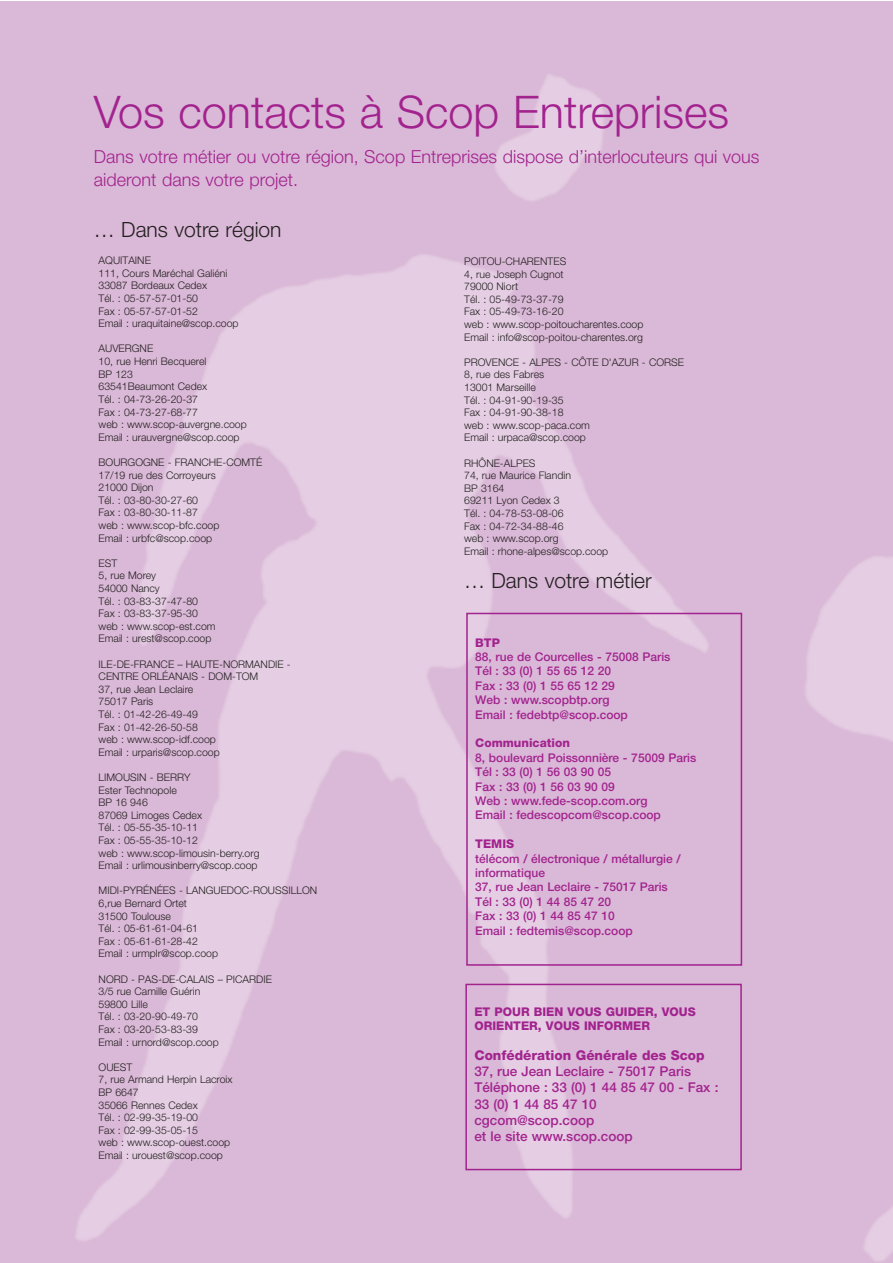
<style>
.page{position:relative;width:893px;height:1263px;background:#fff}
.page>*{position:absolute;margin:0;border:0;box-sizing:border-box;transform-origin:0 0}
.t1{font:300 45px "Helvetica Neue";color:#a2238e}
.t2{font:300 21px "Helvetica Neue";color:#231f20}
.t3{font:300 18px/23.7px "Helvetica Neue";color:#a2238e}
.t4{font:500 13.5px/16.2px "Helvetica Neue";color:#a2238e}
.t5{font:800 13.5px "Helvetica Neue";color:#a2238e}
.t6{font:500 12px/14.4px "Helvetica Neue";color:#a2238e}
.t7{font:800 12px/14.4px "Helvetica Neue";color:#a2238e}
.t8{font:300 10.5px/12.6px "Helvetica Neue";color:#231f20}
</style>
<div class="page">
<div style="left:466px;top:613px;width:276px;height:353px;border:2px solid #a2238e"></div>
<div style="left:465px;top:984px;width:277px;height:186px;border:2px solid #a2238e"></div>
<h1 class="t1" style="left:94px;top:96px;width:637px">Vos contacts à Scop Entreprises</h1>
<h3 class="t3" style="left:94px;top:146px;width:667px">Dans votre métier ou votre région, Scop Entreprises dispose d’interlocuteurs qui vous aideront dans votre projet.</h3>
<h2 class="t2" style="left:94px;top:222px;width:189px">… Dans votre région</h2>
<p class="t8" style="left:99px;top:255px;width:142px">AQUITAINE<br>111, Cours Maréchal Galiéni<br>33087 Bordeaux Cedex<br>Tél. : 05-57-57-01-50<br>Fax : 05-57-57-01-52<br>Email : uraquitaine@scop.coop</p>
<p class="t8" style="left:99px;top:343px;width:150px">AUVERGNE<br>10, rue Henri Becquerel<br>BP 123<br>63541Beaumont Cedex<br>Tél. : 04-73-26-20-37<br>Fax : 04-73-27-68-77<br>web : www.scop-auvergne.coop<br>Email : urauvergne@scop.coop</p>
<p class="t8" style="left:99px;top:457px;width:165px">BOURGOGNE - FRANCHE-COMTÉ<br>17/19 rue des Corroyeurs<br>21000 Dijon<br>Tél. : 03-80-30-27-60<br>Fax : 03-80-30-11-87<br>web : www.scop-bfc.coop<br>Email : urbfc@scop.coop</p>
<p class="t8" style="left:99px;top:558px;width:119px">EST<br>5, rue Morey<br>54000 Nancy<br>Tél. : 03-83-37-47-80<br>Fax : 03-83-37-95-30 web : www.scop-est.com<br>Email : urest@scop.coop</p>
<p class="t8" style="left:99px;top:658px;width:194px">ILE-DE-FRANCE – HAUTE-NORMANDIE -<br>CENTRE ORLÉANAIS - DOM-TOM<br>37, rue Jean Leclaire<br>75017 Paris<br>Tél. : 01-42-26-49-49<br>Fax : 01-42-26-50-58<br>web : www.scop-idf.coop<br>Email : urparis@scop.coop</p>
<p class="t8" style="left:99px;top:772px;width:163px">LIMOUSIN - BERRY<br>Ester Technopole<br>BP 16 946<br>87069 Limoges Cedex<br>Tél. : 05-55-35-10-11<br>Fax : 05-55-35-10-12<br>web : www.scop-limousin-berry.org<br>Email : urlimousinberry@scop.coop</p>
<p class="t8" style="left:99px;top:885px;width:220px">MIDI-PYRÉNÉES - LANGUEDOC-ROUSSILLON<br>6,rue Bernard Ortet<br>31500 Toulouse<br>Tél. : 05-61-61-04-61<br>Fax : 05-61-61-28-42<br>Email : urmplr@scop.coop</p>
<p class="t8" style="left:99px;top:973px;width:175px">NORD - PAS-DE-CALAIS – PICARDIE<br>3/5 rue Camille Guérin<br>59800 Lille<br>Tél. : 03-20-90-49-70<br>Fax : 03-20-53-83-39<br>Email : urnord@scop.coop</p>
<p class="t8" style="left:99px;top:1062px;width:135px">OUEST<br>7, rue Armand Herpin Lacroix<br>BP 6647<br>35066 Rennes Cedex<br>Tél. : 02-99-35-19-00<br>Fax : 02-99-35-05-15<br>web : www.scop-ouest.coop<br>Email : urouest@scop.coop</p>
<p class="t8" style="left:464px;top:256px;width:181px">POITOU-CHARENTES<br>4, rue Joseph Cugnot<br>79000 Niort<br>Tél. : 05-49-73-37-79<br>Fax : 05-49-73-16-20<br>web : www.scop-poitoucharentes.coop<br>Email : info@scop-poitou-charentes.org</p>
<p class="t8" style="left:464px;top:357px;width:221px">PROVENCE - ALPES - CÔTE D'AZUR - CORSE<br>8, rue des Fabres<br>13001 Marseille<br>Tél. : 04-91-90-19-35<br>Fax : 04-91-90-38-18<br>web : www.scop-paca.com<br>Email : urpaca@scop.coop</p>
<p class="t8" style="left:464px;top:457px;width:146px">RHÔNE-ALPES<br>74, rue Maurice Flandin<br>BP 3164<br>69211 Lyon Cedex 3<br>Tél. : 04-78-53-08-06<br>Fax : 04-72-34-88-46<br>web : www.scop.org<br>Email : rhone-alpes@scop.coop</p>
<h2 class="t2" style="left:464px;top:572px;width:189px">… Dans votre métier</h2>
<p class="t7" style="left:475px;top:636px;width:26px">BTP</p>
<p class="t6" style="left:475px;top:650px;width:197px">88, rue de Courcelles - 75008 Paris<br>Tél : 33 (0) 1 55 65 12 20<br>Fax : 33 (0) 1 55 65 12 29<br>Web : www.scopbtp.org<br>Email : fedebtp@scop.coop</p>
<p class="t7" style="left:475px;top:737px;width:96px">Communication</p>
<p class="t6" style="left:475px;top:751px;width:223px">8, boulevard Poissonnière - 75009 Paris<br>Tél : 33 (0) 1 56 03 90 05<br>Fax : 33 (0) 1 56 03 90 09<br>Web : www.fede-scop.com.org<br>Email : fedescopcom@scop.coop</p>
<p class="t7" style="left:475px;top:838px;width:40px">TEMIS</p>
<p class="t6" style="left:475px;top:852px;width:207px">télécom / électronique / métallurgie / informatique<br>37, rue Jean Leclaire - 75017 Paris<br>Tél : 33 (0) 1 44 85 47 20<br>Fax : 33 (0) 1 44 85 47 10<br>Email : fedtemis@scop.coop</p>
<p class="t7" style="left:474px;top:1005px;width:223px">ET POUR BIEN VOUS GUIDER, VOUS<br>ORIENTER, VOUS INFORMER</p>
<p class="t5" style="left:474px;top:1050px;width:232px">Confédération Générale des Scop</p>
<p class="t4" style="left:474px;top:1064px;width:245px">37, rue Jean Leclaire - 75017 Paris<br>Téléphone : 33 (0) 1 44 85 47 00 - Fax :<br>33 (0) 1 44 85 47 10 cgcom@scop.coop<br>et le site www.scop.coop</p>
</div>
